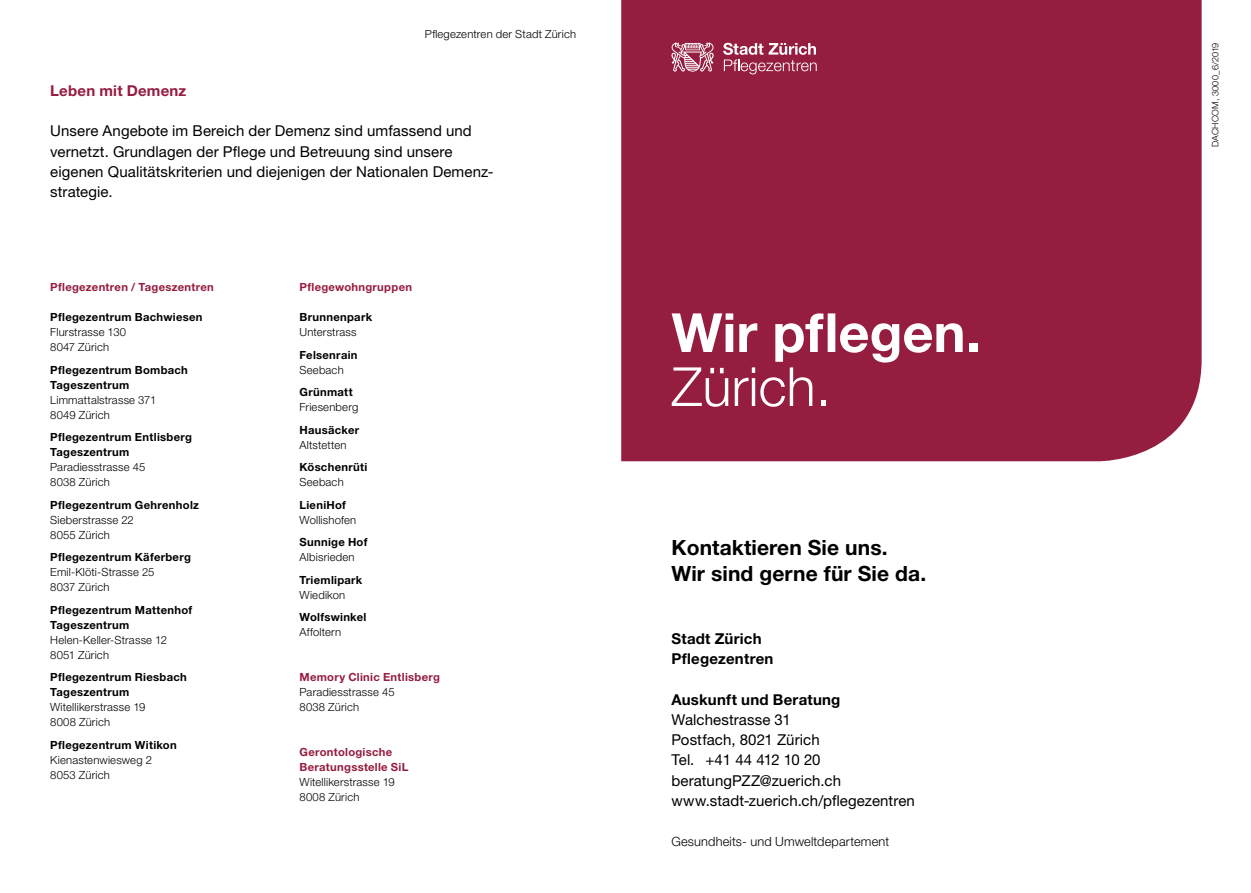
<style>
.page{position:relative;width:1251px;height:893px;background:#fff}
.page>*{position:absolute;margin:0;border:0;box-sizing:border-box;transform-origin:0 0}
.t1{font:700 54px "Helvetica Neue LT Std";color:#fff}
.t2{font:300 54px "Helvetica Neue LT Std";color:#fff}
.t3{font:700 21px/25.5px "Helvetica Neue LT Std";letter-spacing:.005em;color:#000}
.t4{font:15px/20.2px "Helvetica Neue LT Std";letter-spacing:.005em;color:#000}
.t5{font:700 15px/20.2px "Helvetica Neue LT Std";letter-spacing:.015em;color:#000}
.t6{font:700 15px "Helvetica Neue LT Std";letter-spacing:.015em;color:#951d3f}
.t7{font:300 12.75px "Helvetica Neue LT Std";letter-spacing:.015em;color:#000}
.t8{font:300 11.25px/15px "Helvetica Neue LT Std";letter-spacing:.015em;color:#000}
.t9{font:700 11.25px/15px "Helvetica Neue LT Std";letter-spacing:.025em;color:#000}
.t10{font:700 11.25px/15px "Helvetica Neue LT Std";letter-spacing:.025em;color:#951d3f}
.t11{font:300 9px "Helvetica Neue LT Std";letter-spacing:.02em;color:#000}
</style>
<div class="page">
<div style="left:621px;top:0;width:580px;height:461px;background:#951d3f"></div>
<svg style="left:723px;top:43px;width:93px;height:31px;background:#b15972"></svg>
<svg style="left:671px;top:43px;width:42px;height:29px"></svg>
<p class="t8" style="left:425px;top:26px;width:153px">Pflegezentren der Stadt Zürich</p>
<h3 class="t6" style="left:50px;top:81px;width:138px">Leben mit Demenz</h3>
<h3 class="t4" style="left:50px;top:121px;width:445px">Unsere Angebote im Bereich der Demenz sind umfassend und vernetzt. Grundlagen der Pflege und Betreuung sind unsere eigenen Qualitätskriterien und diejenigen der Nationalen Demenz&shy;strategie.</h3>
<p class="t10" style="left:50px;top:279px;width:165px">Pflegezentren / Tageszentren</p>
<p class="t9" style="left:50px;top:309px;width:154px">Pflegezentrum Bachwiesen</p>
<p class="t8" style="left:50px;top:324px;width:77px">Flurstrasse 130<br>8047 Zürich</p>
<p class="t9" style="left:50px;top:362px;width:139px">Pflegezentrum Bombach<br>Tageszentrum</p>
<p class="t8" style="left:50px;top:392px;width:108px">Limmattalstrasse 371<br>8049 Zürich</p>
<p class="t9" style="left:50px;top:429px;width:143px">Pflegezentrum Entlisberg<br>Tageszentrum</p>
<p class="t8" style="left:50px;top:459px;width:97px">Paradiesstrasse 45<br>8038 Zürich</p>
<p class="t9" style="left:50px;top:497px;width:150px">Pflegezentrum Gehrenholz</p>
<p class="t8" style="left:50px;top:512px;width:85px">Sieberstrasse 22<br>8055 Zürich</p>
<p class="t9" style="left:50px;top:549px;width:142px">Pflegezentrum Käferberg</p>
<p class="t8" style="left:50px;top:564px;width:106px">Emil-Klöti-Strasse 25<br>8037 Zürich</p>
<p class="t9" style="left:50px;top:602px;width:144px">Pflegezentrum Mattenhof<br>Tageszentrum</p>
<p class="t8" style="left:50px;top:632px;width:118px">Helen-Keller-Strasse 12<br>8051 Zürich</p>
<p class="t9" style="left:50px;top:669px;width:138px">Pflegezentrum Riesbach<br>Tageszentrum</p>
<p class="t8" style="left:50px;top:699px;width:97px">Witellikerstrasse 19<br>8008 Zürich</p>
<p class="t9" style="left:50px;top:737px;width:128px">Pflegezentrum Witikon</p>
<p class="t8" style="left:50px;top:752px;width:103px">Kienastenwiesweg 2<br>8053 Zürich</p>
<p class="t10" style="left:299px;top:279px;width:114px">Pflegewohngruppen</p>
<p class="t9" style="left:299px;top:309px;width:74px">Brunnenpark</p>
<p class="t8" style="left:299px;top:324px;width:58px">Unterstrass</p>
<p class="t9" style="left:299px;top:347px;width:60px">Felsenrain</p>
<p class="t8" style="left:299px;top:362px;width:46px">Seebach</p>
<p class="t9" style="left:299px;top:384px;width:55px">Grünmatt</p>
<p class="t8" style="left:299px;top:399px;width:60px">Friesenberg</p>
<p class="t9" style="left:299px;top:422px;width:61px">Hausäcker</p>
<p class="t8" style="left:299px;top:437px;width:48px">Altstetten</p>
<p class="t9" style="left:299px;top:459px;width:69px">Köschenrüti</p>
<p class="t8" style="left:299px;top:474px;width:46px">Seebach</p>
<p class="t9" style="left:299px;top:497px;width:48px">LieniHof</p>
<p class="t8" style="left:299px;top:512px;width:58px">Wollishofen</p>
<p class="t9" style="left:299px;top:534px;width:69px">Sunnige Hof</p>
<p class="t8" style="left:299px;top:549px;width:57px">Albisrieden</p>
<p class="t9" style="left:299px;top:572px;width:64px">Triemlipark</p>
<p class="t8" style="left:299px;top:587px;width:47px">Wiedikon</p>
<p class="t9" style="left:299px;top:609px;width:68px">Wolfswinkel</p>
<p class="t8" style="left:299px;top:624px;width:43px">Affoltern</p>
<p class="t10" style="left:299px;top:669px;width:142px">Memory Clinic Entlisberg</p>
<p class="t8" style="left:299px;top:684px;width:97px">Paradiesstrasse 45<br>8038 Zürich</p>
<p class="t10" style="left:299px;top:744px;width:110px">Gerontologische<br>Beratungsstelle SiL</p>
<p class="t8" style="left:299px;top:774px;width:97px">Witellikerstrasse 19<br>8008 Zürich</p>
<h1 class="t1" style="left:671px;top:299px;width:310px">Wir pflegen.</h1>
<h1 class="t2" style="left:671px;top:354px;width:161px">Zürich.</h1>
<h2 class="t3" style="left:671px;top:534px;width:256px">Kontaktieren Sie uns.<br>Wir sind gerne für Sie da.</h2>
<h3 class="t5" style="left:671px;top:628px;width:103px">Stadt Zürich<br>Pflegezentren</h3>
<h3 class="t5" style="left:671px;top:689px;width:170px">Auskunft und Beratung</h3>
<h3 class="t4" style="left:671px;top:709px;width:245px">Walchestrasse 31<br>Postfach, 8021 Zürich<br>Tel. +41 44 412 10 20 beratungPZZ@zuerich.ch www.stadt-zuerich.ch/pflegezentren</h3>
<p class="t7" style="left:671px;top:834px;width:219px">Gesundheits- und Umweltdepartement</p>
<p class="t11" style="left:1209px;top:147px;width:106px;rotate:-90deg">DACHCOM, 3000_6/2019</p>
</div>
